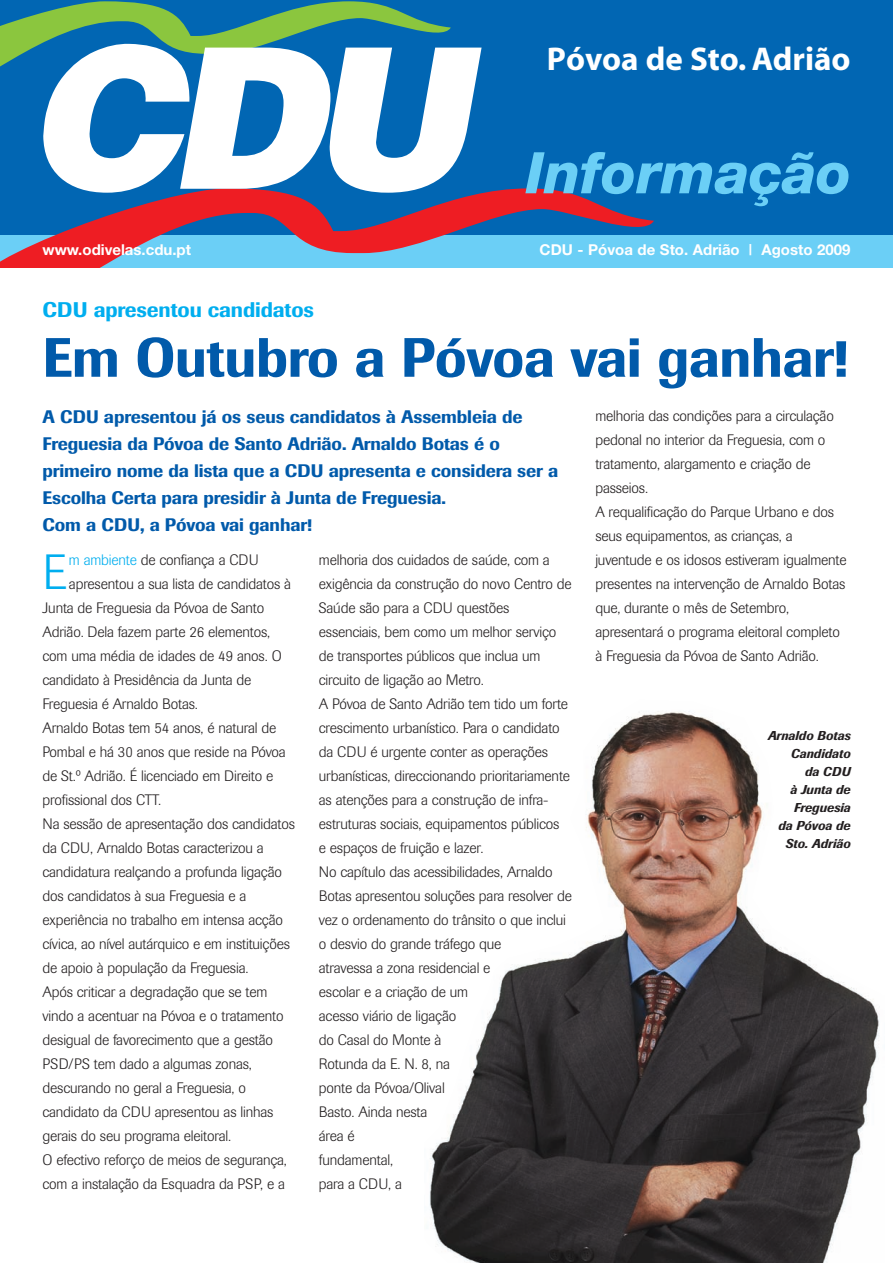
<style>
.page{position:relative;width:893px;height:1263px;background:#fff}
.page>*{position:absolute;margin:0;border:0;box-sizing:border-box;transform-origin:0 0}
.t1{font:italic 800 57.45px "Helvetica Neue";color:#6bcff6}
.t2{font:500 54.75px "Imago";letter-spacing:-.005em;color:#015aaa}
.t3{font:300 49.05px "Imago";color:#00aeef}
.t4{font:700 33px "Myriad";color:#fff}
.t5{font:500 21px "Imago";letter-spacing:-.005em;color:#00aeef}
.t6{font:500 18px/27px "Imago";letter-spacing:-.005em;color:#015aaa}
.t7{font:300 15px/24px "Imago";letter-spacing:-.01em;color:#231f20}
.t8{font:700 15px "Helvetica Neue";color:#fff}
.t9{font:italic 500 12.75px/18px "Imago";color:#231f20;text-align:right}
.s1{color:#00aeef}
</style>
<div class="page">
<div style="left:0;top:0;width:893px;height:235px;background:#0166b3"></div>
<svg style="left:0;top:1px;width:451px;height:66px"></svg>
<div style="left:0;top:235px;width:893px;height:33px;background:#6bcff6"></div>
<svg style="left:0;top:188px;width:654px;height:80px"></svg>
<svg style="left:43px;top:44px;width:439px;height:149px;fill:#fff"></svg>
<img style="left:429px;top:711px;width:451px;height:552px">
<p class="t8" style="left:43px;top:244px;width:150px">www.odivelas.cdu.pt</p>
<h3 class="t4" style="left:547px;top:47px;width:305px">Póvoa de Sto. Adrião</h3>
<h1 class="t1" style="left:526px;top:152px;width:327px">Informação</h1>
<p class="t8" style="left:540px;top:245px;width:312px">CDU - Póvoa de Sto. Adrião | Agosto 2009</p>
<h3 class="t5" style="left:43px;top:302px;width:273px">CDU apresentou candidatos</h3>
<h2 class="t2" style="left:43px;top:338px;width:807px">Em Outubro a Póvoa vai ganhar!</h2>
<p class="t6" style="left:43px;top:405px;width:517px">A CDU apresentou já os seus candidatos à Assembleia de Freguesia da Póvoa de Santo Adrião. Arnaldo Botas é o primeiro nome da lista que a CDU apresenta e considera ser a Escolha Certa para presidir à Junta de Freguesia.<br>Com a CDU, a Póvoa vai ganhar!</p>
<h3 class="t3" style="left:43px;top:554px;width:26px">E</h3>
<p class="t7" style="left:69px;top:549px;width:191px"><span class="s1">m ambiente</span> de confiança a CDU</p>
<p class="t7" style="left:69px;top:573px;width:223px">apresentou a sua lista de candidatos à</p>
<p class="t7" style="left:43px;top:597px;width:223px">Junta de Freguesia da Póvoa de Santo</p>
<p class="t7" style="left:43px;top:621px;width:229px">Adrião. Dela fazem parte 26 elementos,</p>
<p class="t7" style="left:43px;top:645px;width:241px">com uma média de idades de 49 anos. O</p>
<p class="t7" style="left:43px;top:669px;width:210px">candidato à Presidência da Junta de</p>
<p class="t7" style="left:43px;top:693px;width:157px">Freguesia é Arnaldo Botas.</p>
<p class="t7" style="left:43px;top:717px;width:235px">Arnaldo Botas tem 54 anos, é natural de</p>
<p class="t7" style="left:43px;top:741px;width:245px">Pombal e há 30 anos que reside na Póvoa</p>
<p class="t7" style="left:43px;top:765px;width:232px">de St.º Adrião. É licenciado em Direito e</p>
<p class="t7" style="left:43px;top:789px;width:120px">profissional dos CTT.</p>
<p class="t7" style="left:43px;top:813px;width:254px">Na sessão de apresentação dos candidatos</p>
<p class="t7" style="left:43px;top:837px;width:223px">da CDU, Arnaldo Botas caracterizou a</p>
<p class="t7" style="left:43px;top:861px;width:241px">candidatura realçando a profunda ligação</p>
<p class="t7" style="left:43px;top:885px;width:205px">dos candidatos à sua Freguesia e a</p>
<p class="t7" style="left:43px;top:909px;width:242px">experiência no trabalho em intensa acção</p>
<p class="t7" style="left:43px;top:933px;width:249px">cívica, ao nível autárquico e em instituições</p>
<p class="t7" style="left:43px;top:957px;width:207px">de apoio à população da Freguesia.</p>
<p class="t7" style="left:43px;top:981px;width:226px">Após criticar a degradação que se tem</p>
<p class="t7" style="left:43px;top:1005px;width:243px">vindo a acentuar na Póvoa e o tratamento</p>
<p class="t7" style="left:43px;top:1029px;width:232px">desigual de favorecimento que a gestão</p>
<p class="t7" style="left:43px;top:1053px;width:211px">PSD/PS tem dado a algumas zonas,</p>
<p class="t7" style="left:43px;top:1077px;width:205px">descurando no geral a Freguesia, o</p>
<p class="t7" style="left:43px;top:1101px;width:232px">candidato da CDU apresentou as linhas</p>
<p class="t7" style="left:43px;top:1125px;width:190px">gerais do seu programa eleitoral.</p>
<p class="t7" style="left:43px;top:1149px;width:246px">O efectivo reforço de meios de segurança,</p>
<p class="t7" style="left:43px;top:1173px;width:244px">com a instalação da Esquadra da PSP, e a</p>
<p class="t7" style="left:319px;top:549px;width:254px">melhoria dos cuidados de saúde, com a exigência da construção do novo Centro de<br>Saúde são para a CDU questões essenciais, bem como um melhor serviço de transportes públicos que inclua um circuito de ligação ao Metro.<br>A Póvoa de Santo Adrião tem tido um forte crescimento urbanístico. Para o candidato da CDU é urgente conter as operações urbanísticas, direccionando prioritariamente as atenções para a construção de infra&shy;estruturas sociais, equipamentos públicos<br>e espaços de fruição e lazer.<br>No capítulo das acessibilidades, Arnaldo<br>Botas apresentou soluções para resolver de vez o ordenamento do trânsito o que inclui o desvio do grande tráfego que<br>atravessa a zona residencial e<br>escolar e a criação de um<br>acesso viário de ligação<br>do Casal do Monte à<br>Rotunda da E. N. 8, na<br>ponte da Póvoa/Olival<br>Basto. Ainda nesta<br>área é<br>fundamental,<br>para a CDU, a</p>
<p class="t7" style="left:595px;top:405px;width:253px">melhoria das condições para a circulação pedonal no interior da Freguesia, com o tratamento, alargamento e criação de passeios.<br>A requalificação do Parque Urbano e dos seus equipamentos, as crianças, a juventude e os idosos estiveram igualmente presentes na intervenção de Arnaldo Botas que, durante o mês de Setembro, apresentará o programa eleitoral completo à Freguesia da Póvoa de Santo Adrião.</p>
<p class="t9" style="left:768px;top:728px;width:84px">Arnaldo Botas<br>Candidato<br>da CDU<br>à Junta de<br>Freguesia<br>da Póvoa de<br>Sto. Adrião</p>
</div>
